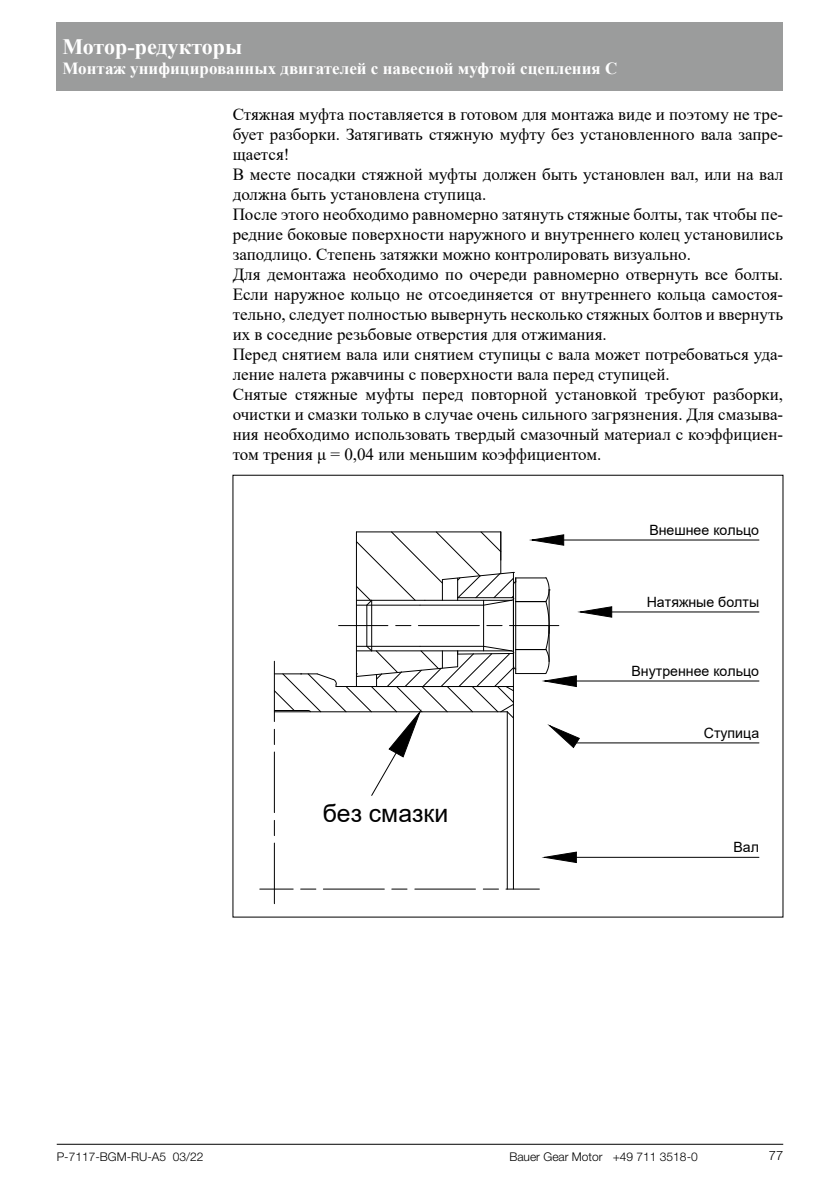
<style>
.page{position:relative;width:840px;height:1191px;background:#fff}
.page>*{position:absolute;margin:0;border:0;box-sizing:border-box;transform-origin:0 0}
.t1{font:24.8px "Arial";color:#000}
.t2{font:700 22px "Times New Roman";color:#fff}
.t3{font:17px/20px "Times New Roman";color:#000}
.t4{font:700 17px "Times New Roman";color:#fff}
.t5{font:14.2px "Arial";color:#000}
.t6{font:300 13px "Helvetica Neue LT Std";color:#000}
.t7{font:300 12px "Helvetica Neue LT Std";color:#000}
</style>
<div class="page">
<hr style="left:505px;top:888px;width:34px;height:1px;background:#000">
<svg style="left:483px;top:888px;width:15px;height:1px"></svg>
<hr style="left:414px;top:888px;width:61px;height:1px;background:#000">
<svg style="left:391px;top:888px;width:16px;height:1px"></svg>
<hr style="left:323px;top:888px;width:61px;height:1px;background:#000">
<svg style="left:300px;top:888px;width:16px;height:1px"></svg>
<hr style="left:259px;top:888px;width:34px;height:1px;background:#000">
<hr style="left:509px;top:625px;width:49px;height:1px;background:#000">
<svg style="left:486px;top:625px;width:16px;height:1px"></svg>
<hr style="left:418px;top:625px;width:61px;height:1px;background:#000">
<svg style="left:395px;top:625px;width:15px;height:1px"></svg>
<hr style="left:338px;top:625px;width:49px;height:1px;background:#000">
<hr style="left:274px;top:752px;width:1px;height:60px;background:#000">
<svg style="left:274px;top:820px;width:1px;height:15px"></svg>
<hr style="left:274px;top:843px;width:1px;height:60px;background:#000">
<hr style="left:371px;top:600px;width:1px;height:51px;background:#000">
<hr style="left:366px;top:605px;width:1px;height:41px;background:#000">
<hr style="left:356px;top:532px;width:1px;height:154px;background:#000">
<hr style="left:512px;top:690px;width:1px;height:199px;background:#000">
<hr style="left:506px;top:712px;width:1px;height:177px;background:#000">
<hr style="left:563px;top:857px;width:195px;height:1px;background:#000">
<svg style="left:543px;top:851px;width:34px;height:12px"></svg>
<hr style="left:515px;top:578px;width:1px;height:95px;background:#000">
<hr style="left:512px;top:572px;width:1px;height:118px;background:#000">
<hr style="left:483px;top:600px;width:1px;height:51px;background:#000">
<hr style="left:563px;top:680px;width:195px;height:1px;background:#000">
<hr style="left:576px;top:742px;width:182px;height:1px;background:#000">
<svg style="left:548px;top:724px;width:32px;height:24px"></svg>
<hr style="left:515px;top:673px;width:30px;height:1px;background:#000">
<hr style="left:515px;top:649px;width:30px;height:1px;background:#000">
<svg style="left:273px;top:645px;width:243px;height:151px"></svg>
<hr style="left:550px;top:539px;width:208px;height:1px;background:#000">
<hr style="left:598px;top:611px;width:160px;height:1px;background:#000">
<hr style="left:515px;top:601px;width:30px;height:1px;background:#000">
<hr style="left:515px;top:577px;width:30px;height:1px;background:#000">
<svg style="left:543px;top:577px;width:69px;height:110px"></svg>
<svg style="left:355px;top:531px;width:161px;height:75px"></svg>
<svg style="left:530px;top:534px;width:34px;height:12px"></svg>
<div style="left:57px;top:23px;width:725px;height:68px;background:#9b9c9c"></div>
<hr style="left:57px;top:1144px;width:725px;height:1px;background:#000">
<p class="t2" style="left:62px;top:31px;width:181px">Мотор-редукторы</p>
<p class="t4" style="left:62px;top:56px;width:556px">Монтаж унифицированных двигателей с навесной муфтой сцепления С</p>
<p class="t3" style="left:232px;top:104px;width:551px">Стяжная муфта поставляется в готовом для монтажа виде и поэтому не тре&shy;бует разборки. Затягивать стяжную муфту без установленного вала запре&shy;щается!<br>В месте посадки стяжной муфты должен быть установлен вал, или на вал должна быть установлена ступица.<br>После этого необходимо равномерно затянуть стяжные болты, так чтобы пе&shy;редние боковые поверхности наружного и внутреннего колец установились заподлицо. Степень затяжки можно контролировать визуально.<br>Для демонтажа необходимо по очереди равномерно отвернуть все болты.<br>Если наружное кольцо не отсоединяется от внутреннего кольца самостоя&shy;тельно, следует полностью вывернуть несколько стяжных болтов и ввернуть их в соседние резьбовые отверстия для отжимания.<br>Перед снятием вала или снятием ступицы с вала может потребоваться уда&shy;ление налета ржавчины с поверхности вала перед ступицей.<br>Снятые стяжные муфты перед повторной установкой требуют разборки, очистки и смазки только в случае очень сильного загрязнения. Для смазыва&shy;ния необходимо использовать твердый смазочный материал с коэффициен&shy;том трения μ = 0,04 или меньшим коэффициентом.</p>
<p class="t5" style="left:649px;top:520px;width:111px">Внешнее кольцо</p>
<p class="t5" style="left:646px;top:592px;width:114px">Натяжные болты</p>
<p class="t5" style="left:631px;top:661px;width:129px">Внутреннее кольцо</p>
<p class="t7" style="left:57px;top:1149px;width:148px">P-7117-BGM-RU-A5 03/22</p>
<h1 class="t1" style="left:322px;top:796px;width:127px">без смазки</h1>
<p class="t5" style="left:703px;top:723px;width:57px">Ступица</p>
<p class="t5" style="left:733px;top:837px;width:27px">Вал</p>
<p class="t7" style="left:509px;top:1149px;width:190px">Bauer Gear Motor +49 711 3518-0</p>
<p class="t6" style="left:768px;top:1147px;width:16px">77</p>
</div>
